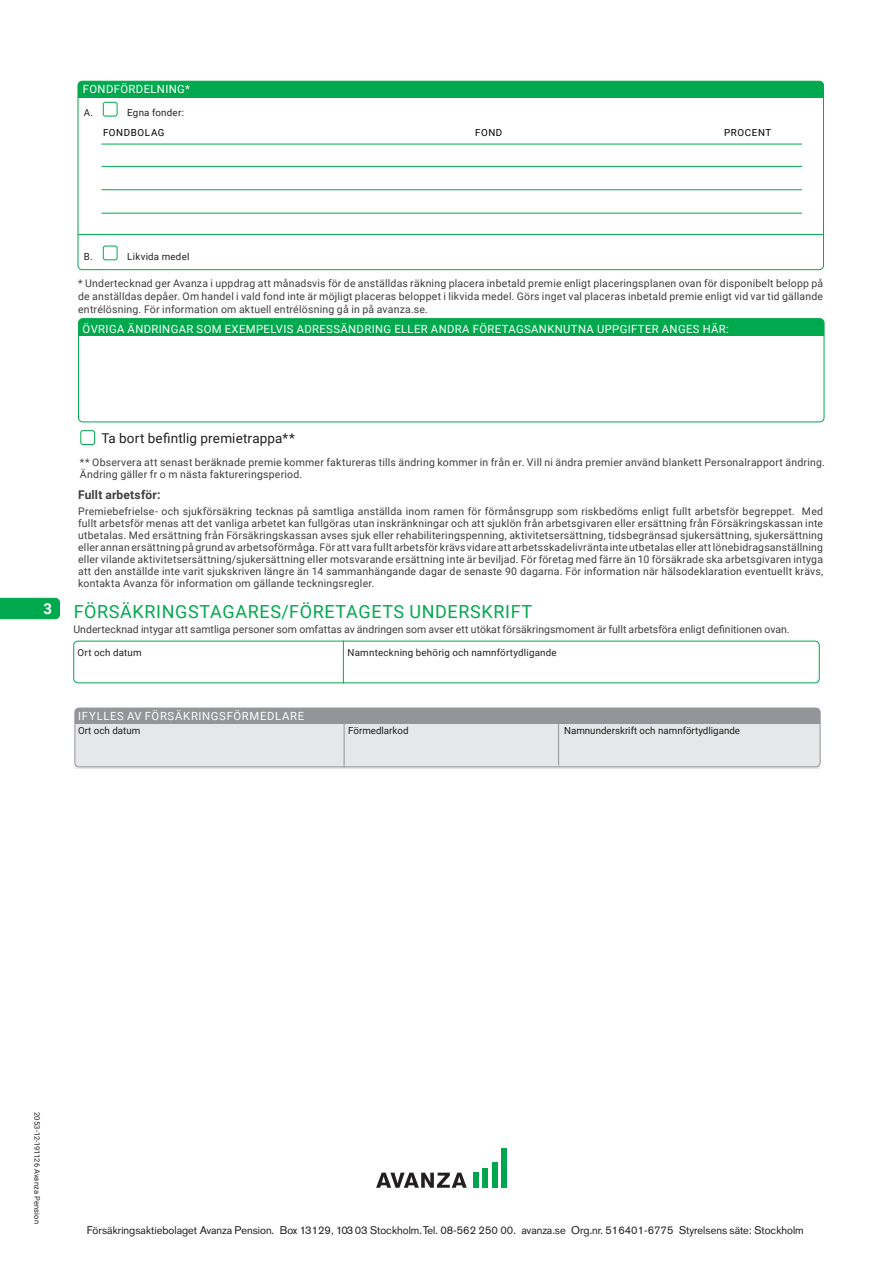
<style>
.page{position:relative;width:893px;height:1263px;background:#fff}
.page>*{position:absolute;margin:0;border:0;box-sizing:border-box;transform-origin:0 0}
.Rubrik_Start{font:18px "Roboto";letter-spacing:.035em;color:#00a94e}
.t1{font:700 15px "Roboto";color:#fff}
.uppgiftsfallt_brod{font:13.5px "Roboto";letter-spacing:.015em;color:#231f20}
.avtalstext_brod{font:700 12px "Roboto";letter-spacing:.015em;color:#3e3e3f}
.t2{font:11.25px "Roboto";letter-spacing:.035em;color:#fff}
.t3{font:11.25px "Roboto";letter-spacing:.06em;color:#fff}
.t4{font:11.1px "Akzidenz Grotesk Avanza";color:#231f20}
.avtalstext_brod-2{font:10.5px/12px "Roboto";letter-spacing:.015em;color:#3e3e3f;text-align:justify}
.uppgiftsfallt_brod-2{font:9.75px "Roboto";letter-spacing:.02em;color:#231f20}
.uppgiftsfallt_brod-3{font:9.75px "Roboto";color:#231f20}
.t5{font:9.75px "Roboto";letter-spacing:.065em;color:#000}
.t6{font:7.5px "Roboto";letter-spacing:.02em;color:#231f20}
</style>
<div class="page">
<svg style="left:376px;top:1172px;width:91px;height:16px"></svg>
<div style="left:473px;top:1172px;width:5px;height:16px;background:#00a54f"></div>
<div style="left:483px;top:1168px;width:5px;height:20px;background:#00a54f"></div>
<div style="left:492px;top:1163px;width:5px;height:25px;background:#00a54f"></div>
<div style="left:502px;top:1148px;width:5px;height:40px;background:#00a54f"></div>
<svg style="left:0;top:598px;width:60px;height:21px"></svg>
<hr style="left:343px;top:641px;width:1px;height:42px;background:#00a94e">
<div style="left:75px;top:708px;width:745px;height:61px;background:#c9cacc"></div>
<div style="left:75px;top:708px;width:745px;height:59px;background:#e6e7e9;border-radius:4px"></div>
<div style="left:75px;top:708px;width:745px;height:16px;background:#939598"></div>
<div style="left:75px;top:708px;width:745px;height:59px;border:1px solid #939598;border-radius:4px"></div>
<hr style="left:344px;top:718px;width:1px;height:49px;background:#939598">
<hr style="left:558px;top:718px;width:1px;height:47px;background:#939598">
<div style="left:73px;top:641px;width:747px;height:42px;border:1px solid #00a94e;border-radius:4px"></div>
<div style="left:79px;top:319px;width:745px;height:16px;background:#00a94e"></div>
<div style="left:78px;top:318px;width:746px;height:104px;border:1px solid #00a94e;border-radius:4px"></div>
<div style="left:78px;top:81px;width:745px;height:17px;background:#00a94e"></div>
<div style="left:78px;top:81px;width:746px;height:189px;border:1px solid #00a94e;border-radius:4px"></div>
<div style="left:103px;top:102px;width:14px;height:14px;border:1px solid #00a94e;border-radius:2px"></div>
<div style="left:103px;top:246px;width:14px;height:14px;border:1px solid #00a94e;border-radius:2px"></div>
<hr style="left:101px;top:189px;width:701px;height:1px;background:#00a94e">
<hr style="left:101px;top:144px;width:701px;height:1px;background:#00a94e">
<hr style="left:101px;top:166px;width:701px;height:1px;background:#00a94e">
<hr style="left:101px;top:213px;width:701px;height:1px;background:#00a94e">
<hr style="left:78px;top:234px;width:745px;height:1px;background:#00a94e">
<div style="left:80px;top:430px;width:15px;height:15px;border:1px solid #00a94e;border-radius:2px"></div>
<p class="t2" style="left:83px;top:81px;width:109px">FONDFÖRDELNING*</p>
<p class="uppgiftsfallt_brod-2" style="left:84px;top:106px;width:11px">A.</p>
<p class="uppgiftsfallt_brod-2" style="left:127px;top:106px;width:58px">Egna fonder:</p>
<p class="t5" style="left:103px;top:126px;width:63px">FONDBOLAG</p>
<p class="t5" style="left:475px;top:126px;width:29px">FOND</p>
<p class="t5" style="left:724px;top:126px;width:49px">PROCENT</p>
<p class="uppgiftsfallt_brod-2" style="left:84px;top:249px;width:10px">B.</p>
<p class="uppgiftsfallt_brod-2" style="left:127px;top:249px;width:64px">Likvida medel</p>
<p class="avtalstext_brod-2" style="left:78px;top:277px;width:746px;line-height:12.6px">* Undertecknad ger Avanza i uppdrag att månadsvis för de anställdas räkning placera inbetald premie enligt placeringsplanen ovan för disponibelt belopp på de anställdas depåer. Om handel i vald fond inte är möjligt placeras beloppet i likvida medel. Görs inget val placeras inbetald premie enligt vid var tid gällande entrélösning. För information om aktuell entrélösning gå in på avanza.se.</p>
<p class="t2" style="left:83px;top:321px;width:648px">ÖVRIGA ÄNDRINGAR SOM EXEMPELVIS ADRESSÄNDRING ELLER ANDRA FÖRETAGSANKNUTNA UPPGIFTER ANGES HÄR:</p>
<p class="uppgiftsfallt_brod" style="left:101px;top:429px;width:195px">Ta bort befintlig premietrappa**</p>
<p class="avtalstext_brod-2" style="left:80px;top:455px;width:746px;line-height:12.6px">** Observera att senast beräknade premie kommer faktureras tills ändring kommer in från er. Vill ni ändra premier använd blankett Personalrapport ändring.<br>Ändring gäller fr o m nästa faktureringsperiod.</p>
<p class="avtalstext_brod" style="left:78px;top:486px;width:84px">Fullt arbetsför:</p>
<p class="avtalstext_brod-2" style="left:78px;top:505px;width:746px">Premiebefrielse- och sjukförsäkring tecknas på samtliga anställda inom ramen för förmånsgrupp som riskbedöms enligt fullt arbetsför begreppet. Med fullt arbetsför menas att det vanliga arbetet kan fullgöras utan inskränkningar och att sjuklön från arbetsgivaren eller ersättning från Försäkringskassan inte utbetalas. Med ersättning från Försäkringskassan avses sjuk eller rehabiliteringspenning, aktivitetsersättning, tidsbegränsad sjukersättning, sjukersättning eller annan ersättning på grund av arbetsoförmåga. För att vara fullt arbetsför krävs vidare att arbetsskadelivränta inte utbetalas eller att lönebidragsanställning eller vilande aktivitetsersättning/sjukersättning eller motsvarande ersättning inte är beviljad. För företag med färre än 10 försäkrade ska arbetsgivaren intyga att den anställde inte varit sjukskriven längre än 14 sammanhängande dagar de senaste 90 dagarna. För information när hälsodeklaration eventuellt krävs, kontakta Avanza för information om gällande teckningsregler.</p>
<p class="t1" style="left:43px;top:598px;width:10px">3</p>
<p class="Rubrik_Start" style="left:74px;top:599px;width:460px">FÖRSÄKRINGSTAGARES/FÖRETAGETS UNDERSKRIFT</p>
<p class="uppgiftsfallt_brod-2" style="left:78px;top:646px;width:66px">Ort och datum</p>
<p class="uppgiftsfallt_brod-2" style="left:348px;top:646px;width:211px">Namnteckning behörig och namnförtydligande</p>
<p class="avtalstext_brod-2" style="left:73px;top:623px;width:718px">Undertecknad intygar att samtliga personer som omfattas av ändringen som avser ett utökat försäkringsmoment är fullt arbetsföra enligt definitionen ovan.</p>
<p class="t3" style="left:78px;top:708px;width:228px">IFYLLES AV FÖRSÄKRINGSFÖRMEDLARE</p>
<p class="uppgiftsfallt_brod-3" style="left:78px;top:723px;width:64px">Ort och datum</p>
<p class="uppgiftsfallt_brod-3" style="left:348px;top:723px;width:62px">Förmedlarkod</p>
<p class="uppgiftsfallt_brod-3" style="left:564px;top:723px;width:177px">Namnunderskrift och namnförtydligande</p>
<p class="t6" style="left:43px;top:1112px;width:113px;rotate:90deg">2053-12-191126 Avanza Pension</p>
<p class="t4" style="left:87px;top:1223px;width:718px">Försäkringsaktiebolaget Avanza Pension. Box 13129, 103 03 Stockholm. Tel. 08-562 250 00. avanza.se Org.nr. 516401-6775 Styrelsens säte: Stockholm</p>
</div>
